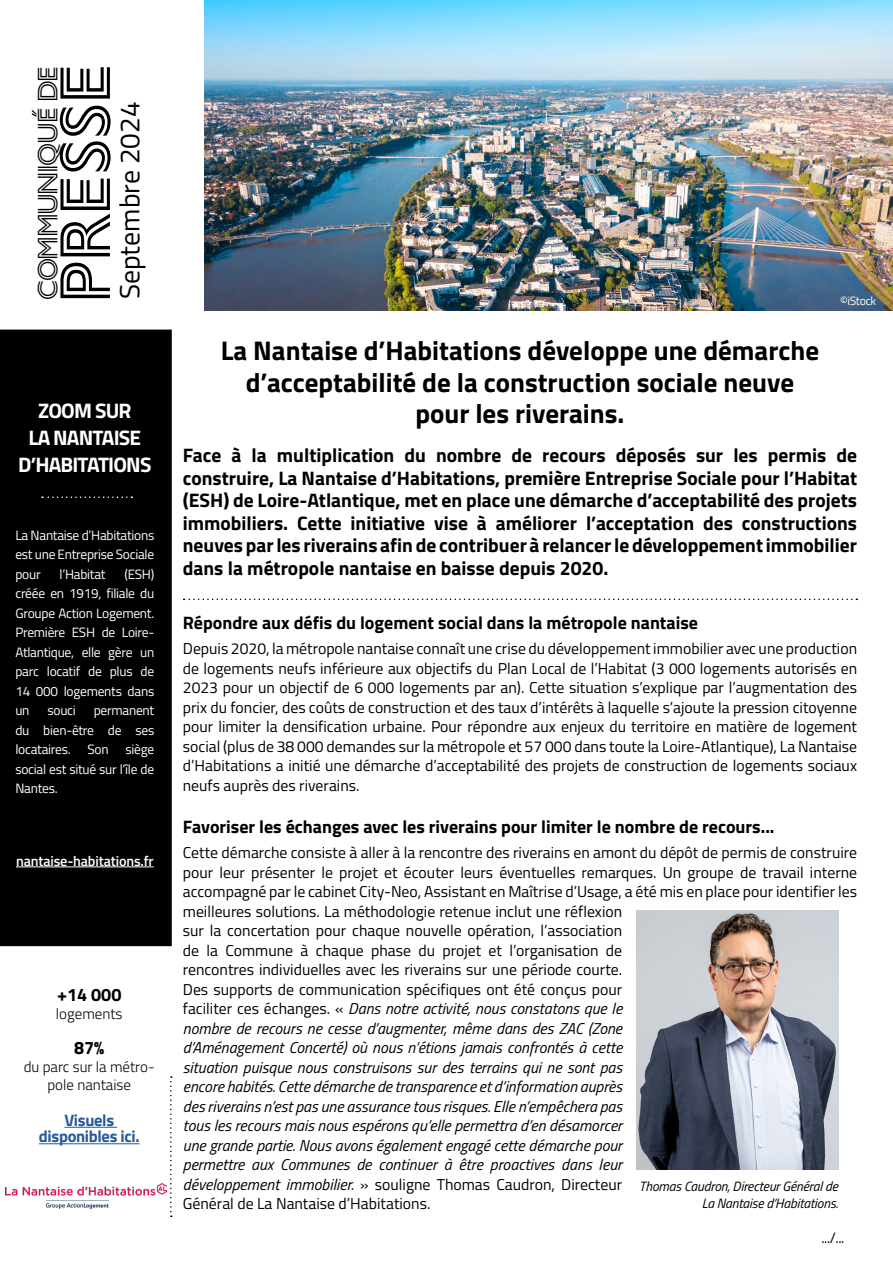
<style>
.page{position:relative;width:893px;height:1263px;background:#fff}
.page>*{position:absolute;margin:0;border:0;box-sizing:border-box;transform-origin:0 0}
.t1{font:72.45px "Gill Sans Nova Inline";letter-spacing:-.02em;color:#000}
.t2{font:28.5px "Gill Sans Nova Inline";letter-spacing:-.05em;color:#000}
.t3{font:27.9px "Titillium Web";color:#000}
.t4{font:700 27px/31.5px "Titillium Web";color:#000;text-align:center}
.t5{font:700 21px/27px "Titillium Web";letter-spacing:-.04em;color:#fff;text-align:center}
.t6{font:700 19.5px/22.5px "Titillium Web";color:#000;text-align:justify}
.t7{font:700 18px "Titillium Web";color:#000}
.t8{font:700 16.5px/16.5px "Titillium Web";letter-spacing:-.02em;color:#275b9b;text-align:center}
.t9{font:15.75px/19.5px "Titillium Web";color:#000;text-align:justify}
.t10{font:300 15px/18px "Titillium Web";color:#000;text-align:center}
.t11{font:15px "Titillium Web";color:#000}
.t12{font:600 14.25px "Titillium Web";letter-spacing:-.01em;color:#fff}
.t13{font:13.5px/19.5px "Titillium Web";letter-spacing:-.02em;color:#fff;text-align:justify}
.t14{font:italic 13.5px/16.5px "Titillium Web";letter-spacing:-.01em;color:#000;text-align:right}
.t15{font:12px "Titillium Web";letter-spacing:-.03em;color:#fff}
.s1{font-style:italic}
</style>
<div class="page">
<svg style="left:170px;top:1076px;width:2px;height:141px"></svg>
<img style="left:204px;top:0;width:689px;height:310px">
<svg style="left:184px;top:598px;width:673px;height:2px"></svg>
<div style="left:0;top:330px;width:172px;height:616px;background:#000"></div>
<svg style="left:42px;top:496px;width:90px;height:2px"></svg>
<hr style="left:64px;top:1127px;width:53px;height:1px;background:#275b9b">
<hr style="left:39px;top:1143px;width:101px;height:1px;background:#275b9b">
<img style="left:6px;top:1183px;width:161px;height:25px">
<img style="left:636px;top:910px;width:203px;height:259px">
<h1 class="t1" style="left:37px;top:303px;width:242px;rotate:-90deg">PRESSE</h1>
<h2 class="t2" style="left:29px;top:300px;width:236px;rotate:-90deg">COMMUNIQUÉ DE</h2>
<h3 class="t3" style="left:109px;top:299px;width:199px;rotate:-90deg">Septembre 2024</h3>
<h3 class="t5" style="left:18px;top:396px;width:135px">ZOOM SUR<br>LA NANTAISE<br>D’HABITATIONS</h3>
<p class="t13" style="left:15px;top:525px;width:140px">La Nantaise d’Habitations est une Entreprise Sociale pour</p>
<p class="t13" style="left:15px;top:564px;width:140px;text-indent:109px">(ESH) créée en 1919, filiale du Groupe Action Logement.<br>Première ESH de Loire-Atlantique, elle gère un parc locatif de plus de 14 000 logements dans un</p>
<p class="t13" style="left:60px;top:564px;width:48px">l’Habitat</p>
<p class="t13" style="left:48px;top:700px;width:30px">souci</p>
<p class="t13" style="left:15px;top:700px;width:140px;text-indent:78px">permanent du bien-être de ses locataires.</p>
<p class="t13" style="left:15px;top:739px;width:140px;text-indent:110px">siège social est situé sur l’île de Nantes.</p>
<p class="t13" style="left:88px;top:739px;width:23px">Son</p>
<p class="t12" style="left:16px;top:850px;width:139px">nantaise-habitations.fr</p>
<p class="t7" style="left:57px;top:980px;width:66px">+14 000</p>
<p class="t10" style="left:56px;top:1003px;width:68px">logements</p>
<p class="t7" style="left:74px;top:1034px;width:32px">87%</p>
<p class="t10" style="left:24px;top:1057px;width:133px">du parc sur la métro&shy;pole nantaise</p>
<p class="t8" style="left:39px;top:1111px;width:102px">Visuels disponibles ici.</p>
<p class="t15" style="left:840px;top:292px;width:38px">©iStock</p>
<h3 class="t4" style="left:221px;top:334px;width:600px">La Nantaise d’Habitations développe une démarche d’acceptabilité de la construction sociale neuve pour les riverains.</h3>
<p class="t6" style="left:183px;top:443px;width:676px">Face à la multiplication du nombre de recours déposés sur les permis de construire, La Nantaise d’Habitations, première Entreprise Sociale pour l’Habitat (ESH) de Loire-Atlantique, met en place une démarche d’acceptabilité des projets immobiliers. Cette initiative vise à améliorer l’acceptation des constructions neuves par les riverains afin de contribuer à relancer le développement immobilier dans la métropole nantaise en baisse depuis 2020.</p>
<p class="t7" style="left:183px;top:609px;width:517px">Répondre aux défis du logement social dans la métropole nantaise</p>
<p class="t9" style="left:183px;top:638px;width:676px">Depuis 2020, la métropole nantaise connaît une crise du développement immobilier avec une production de logements neufs inférieure aux objectifs du Plan Local de l’Habitat (3 000 logements autorisés en 2023 pour un objectif de 6 000 logements par an). Cette situation s’explique par l’augmentation des prix du foncier, des coûts de construction et des taux d’intérêts à laquelle s’ajoute la pression citoyenne pour limiter la densification urbaine. Pour répondre aux enjeux du territoire en matière de logement social (plus de 38 000 demandes sur la métropole et 57 000 dans toute la Loire-Atlantique), La Nantaise d’Habitations a initié une démarche d’acceptabilité des projets de construction de logements sociaux neufs auprès des riverains.</p>
<p class="t7" style="left:183px;top:813px;width:593px">Favoriser les échanges avec les riverains pour limiter le nombre de recours...</p>
<p class="t9" style="left:183px;top:842px;width:676px;text-align:left">Cette démarche consiste à aller à la rencontre des riverains en amont du dépôt de permis de construire pour leur présenter le projet et écouter leurs éventuelles remarques. Un groupe de travail interne accompagné par le cabinet City-Neo, Assistant en Maîtrise d’Usage, a été mis en place pour identifier les meilleures solutions. La méthodologie retenue inclut une réflexion<br>sur la concertation pour chaque nouvelle opération, l’association<br>de la Commune à chaque phase du projet et l’organisation de<br>rencontres individuelles avec les riverains sur une période courte.<br>Des supports de communication spécifiques ont été conçus pour<br>faciliter ces échanges. « <span class="s1">Dans notre activité, nous constatons que le<br>nombre de recours ne cesse d’augmenter, même dans des ZAC (Zone<br>d’Aménagement Concerté) où nous n’étions jamais confrontés à cette<br>situation puisque nous construisons sur des terrains qui ne sont pas<br>encore habités. Cette démarche de transparence et d’information auprès<br>des riverains n’est pas une assurance tous risques. Elle n’empêchera pas<br>tous les recours mais nous espérons qu’elle permettra d’en désamorcer<br>une grande partie. Nous avons également engagé cette démarche pour<br>permettre aux Communes de continuer à être proactives dans leur<br>développement immobilier.</span> » souligne Thomas Caudron, Directeur<br>Général de La Nantaise d’Habitations.</p>
<p class="t14" style="left:639px;top:1177px;width:200px">Thomas Caudron, Directeur Général de<br>La Nantaise d’Habitations.</p>
<p class="t11" style="left:821px;top:1226px;width:24px">.../...</p>
</div>
